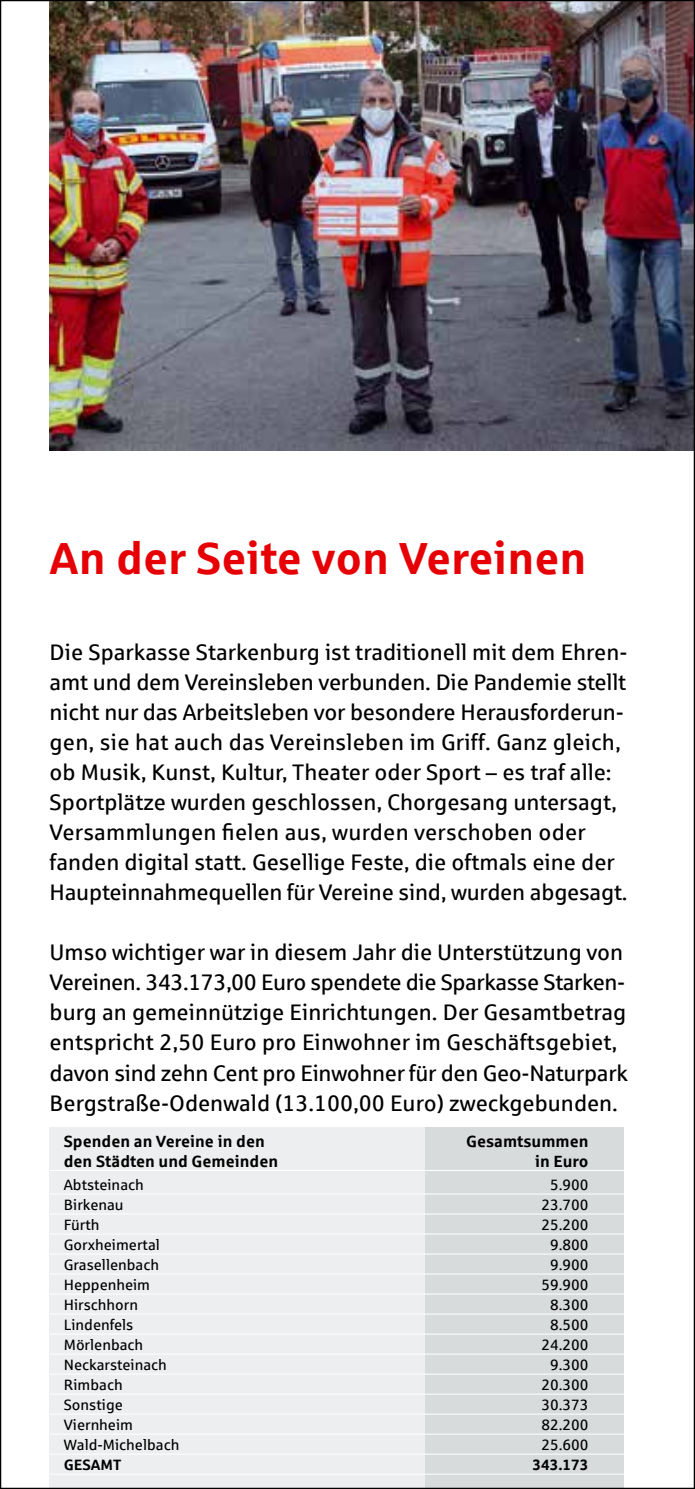
<style>
.page{position:relative;width:695px;height:1489px;background:#fff}
.page>*{position:absolute;margin:0;border:0;box-sizing:border-box;transform-origin:0 0}
.t1{font:700 45px "Sparkasse Rg";color:#e60005}
.t2{font:22.5px/30px "Sparkasse Rg";color:#000}
.t3{font:700 16.25px "Sparkasse Rg";color:#000}
.t4{font:15px "Sparkasse Rg";color:#000}
.t5{font:700 15px "Sparkasse Rg";color:#000}
</style>
<div class="page">
<div style="left:50px;top:1127px;width:574px;height:361px;background:#edeeef"></div>
<div style="left:425px;top:1127px;width:199px;height:361px;background:#d8dbdc"></div>
<img style="left:50px;top:2px;width:642px;height:448px">
<hr style="left:50px;top:1169px;width:574px;height:1px;background:#fff">
<hr style="left:50px;top:1193px;width:574px;height:1px;background:#fff">
<hr style="left:50px;top:1213px;width:574px;height:1px;background:#fff">
<hr style="left:50px;top:1233px;width:574px;height:1px;background:#fff">
<hr style="left:50px;top:1253px;width:574px;height:1px;background:#fff">
<hr style="left:50px;top:1273px;width:574px;height:1px;background:#fff">
<hr style="left:50px;top:1293px;width:574px;height:1px;background:#fff">
<hr style="left:50px;top:1313px;width:574px;height:1px;background:#fff">
<hr style="left:50px;top:1333px;width:574px;height:1px;background:#fff">
<hr style="left:50px;top:1353px;width:574px;height:1px;background:#fff">
<hr style="left:50px;top:1373px;width:574px;height:1px;background:#fff">
<hr style="left:50px;top:1393px;width:574px;height:1px;background:#fff">
<hr style="left:50px;top:1413px;width:574px;height:1px;background:#fff">
<hr style="left:50px;top:1433px;width:574px;height:1px;background:#fff">
<hr style="left:50px;top:1453px;width:574px;height:1px;background:#fff">
<hr style="left:50px;top:1473px;width:574px;height:1px;background:#fff">
<h1 class="t1" style="left:50px;top:529px;width:538px">An der Seite von Vereinen</h1>
<p class="t2" style="left:50px;top:637px;width:579px">Die Sparkasse Starkenburg ist traditionell mit dem Ehren&shy;amt und dem Vereinsleben verbunden. Die Pandemie stellt nicht nur das Arbeitsleben vor besondere Herausforderun&shy;gen, sie hat auch das Vereinsleben im Griff. Ganz gleich, ob Musik, Kunst, Kultur, Theater oder Sport – es traf alle:<br>Sportplätze wurden geschlossen, Chorgesang untersagt, Versammlungen fielen aus, wurden verschoben oder fanden digital statt. Gesellige Feste, die oftmals eine der Haupteinnahmequellen für Vereine sind, wurden abgesagt.</p>
<p class="t2" style="left:50px;top:937px;width:579px">Umso wichtiger war in diesem Jahr die Unterstützung von Vereinen. 343.173,00 Euro spendete die Sparkasse Starken&shy;burg an gemeinnützige Einrichtungen. Der Gesamtbetrag entspricht 2,50 Euro pro Einwohner im Geschäftsgebiet, davon sind zehn Cent pro Einwohner für den Geo-Naturpark Bergstraße-Odenwald (13.100,00 Euro) zweckgebunden.</p>
<p class="t3" style="left:64px;top:1130px;width:202px">Spenden an Vereine in den</p>
<p class="t3" style="left:466px;top:1130px;width:124px">Gesamtsummen</p>
<p class="t3" style="left:64px;top:1150px;width:216px">den Städten und Gemeinden</p>
<p class="t3" style="left:535px;top:1150px;width:55px">in Euro</p>
<p class="t4" style="left:64px;top:1175px;width:81px">Abtsteinach</p>
<p class="t4" style="left:550px;top:1175px;width:40px">5.900</p>
<p class="t4" style="left:64px;top:1195px;width:61px">Birkenau</p>
<p class="t4" style="left:541px;top:1195px;width:49px">23.700</p>
<p class="t4" style="left:64px;top:1215px;width:37px">Fürth</p>
<p class="t4" style="left:541px;top:1215px;width:49px">25.200</p>
<p class="t4" style="left:64px;top:1235px;width:97px">Gorxheimertal</p>
<p class="t4" style="left:550px;top:1235px;width:40px">9.800</p>
<p class="t4" style="left:64px;top:1255px;width:97px">Grasellenbach</p>
<p class="t4" style="left:550px;top:1255px;width:40px">9.900</p>
<p class="t4" style="left:64px;top:1275px;width:88px">Heppenheim</p>
<p class="t4" style="left:541px;top:1275px;width:49px">59.900</p>
<p class="t4" style="left:64px;top:1295px;width:76px">Hirschhorn</p>
<p class="t4" style="left:550px;top:1295px;width:40px">8.300</p>
<p class="t4" style="left:64px;top:1315px;width:71px">Lindenfels</p>
<p class="t4" style="left:550px;top:1315px;width:40px">8.500</p>
<p class="t4" style="left:64px;top:1335px;width:81px">Mörlenbach</p>
<p class="t4" style="left:541px;top:1335px;width:49px">24.200</p>
<p class="t4" style="left:64px;top:1355px;width:104px">Neckarsteinach</p>
<p class="t4" style="left:550px;top:1355px;width:40px">9.300</p>
<p class="t4" style="left:64px;top:1375px;width:60px">Rimbach</p>
<p class="t4" style="left:541px;top:1375px;width:49px">20.300</p>
<p class="t4" style="left:64px;top:1395px;width:61px">Sonstige</p>
<p class="t4" style="left:541px;top:1395px;width:49px">30.373</p>
<p class="t4" style="left:64px;top:1415px;width:71px">Viernheim</p>
<p class="t4" style="left:541px;top:1415px;width:49px">82.200</p>
<p class="t4" style="left:64px;top:1435px;width:117px">Wald-Michelbach</p>
<p class="t4" style="left:541px;top:1435px;width:49px">25.600</p>
<p class="t5" style="left:64px;top:1455px;width:59px">GESAMT</p>
<p class="t5" style="left:532px;top:1455px;width:58px">343.173</p>
</div>
